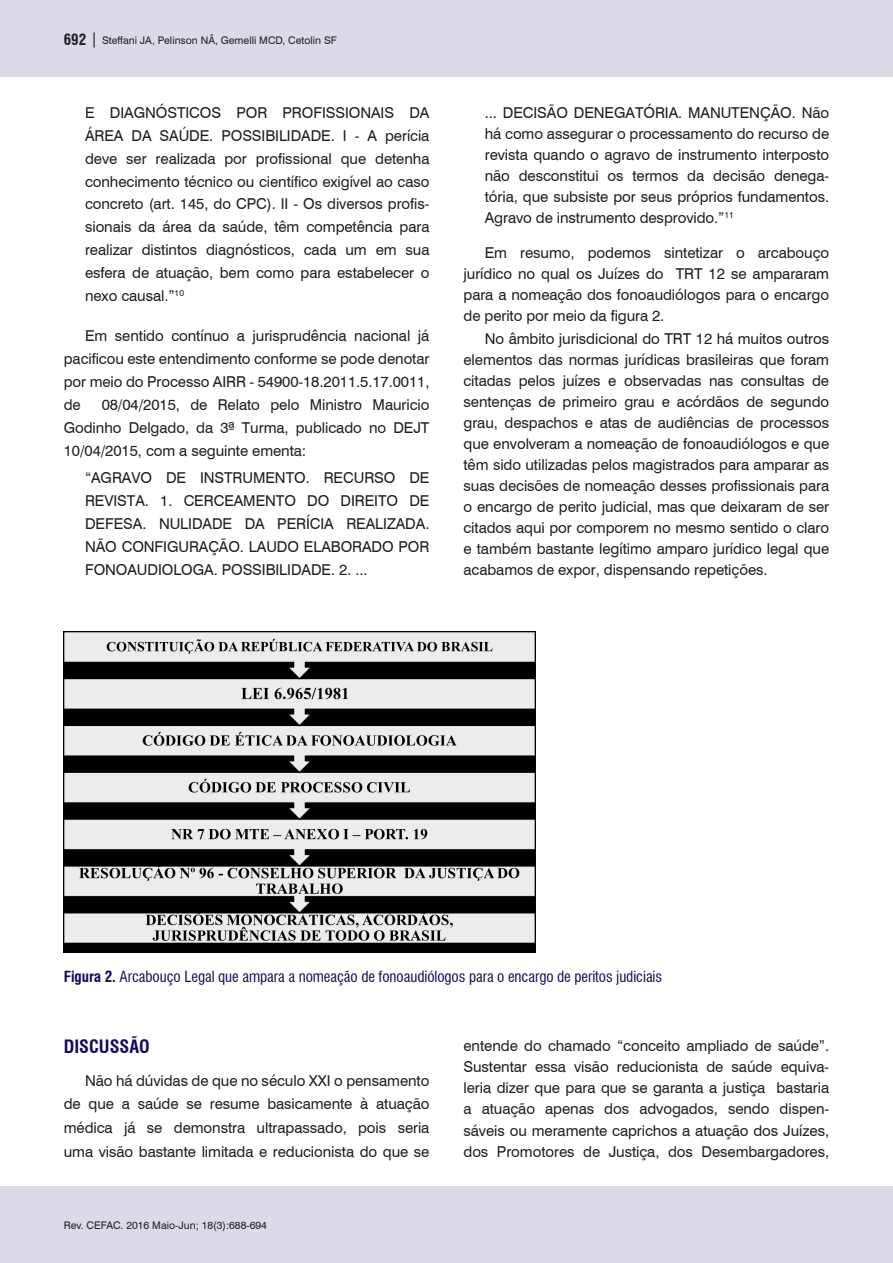
<style>
.page{position:relative;width:893px;height:1263px;background:#fff}
.page>*{position:absolute;margin:0;border:0;box-sizing:border-box;transform-origin:0 0}
.Nivel_1{font:700 condensed 18px "Swiss 721 BT";color:#18085f}
.Corpo_do_texto{font:15px/21px "Swiss 721 BT";letter-spacing:-.005em;color:#231f20;text-align:justify}
.Citação{font:15px/23px "Swiss 721 BT";letter-spacing:-.005em;color:#231f20;text-align:justify}
.Titulo_tabelas_e_gr{font:condensed 15px "Swiss 721 BT";letter-spacing:-.005em;color:#18085f}
.t1{font:10.5px "Swiss 721 BT";color:#231f20}
.s1{font-weight:700;font-stretch:condensed;font-size:15px}
.s2{font-size:15px}
.s3{font-weight:700}
</style>
<div class="page">
<div style="left:0;top:1186px;width:893px;height:77px;background:#dcdae7"></div>
<div style="left:0;top:0;width:893px;height:77px;background:#dcdae7"></div>
<img style="left:64px;top:631px;width:471px;height:322px">
<p class="t1" style="left:64px;top:33px;width:275px"><span class="s1">692</span> <span class="s2">|</span> Steffani JA, Pelinson NÂ, Gemelli MCD, Cetolin SF</p>
<p class="Citação" style="left:85px;top:100px;width:346px">E DIAGNÓSTICOS POR PROFISSIONAIS DA ÁREA DA SAÚDE. POSSIBILIDADE. I - A perícia deve ser realizada por profissional que detenha conhecimento técnico ou científico exigível ao caso concreto (art. 145, do CPC). II - Os diversos profis&shy;sionais da área da saúde, têm competência para realizar distintos diagnósticos, cada um em sua esfera de atuação, bem como para estabelecer o nexo causal.”<sup>10</sup></p>
<p class="Corpo_do_texto" style="left:64px;top:324px;width:367px;line-height:23px;text-indent:21px">Em sentido contínuo a jurisprudência nacional já pacificou este entendimento conforme se pode denotar por meio do Processo AIRR - 54900-18.2011.5.17.0011, de</p>
<p class="Corpo_do_texto" style="left:64px;top:393px;width:367px;line-height:23px;text-indent:38px">08/04/2015, de Relato pelo Ministro Mauricio Godinho Delgado, da 3ª Turma, publicado no DEJT 10/04/2015, com a seguinte ementa:</p>
<p class="Citação" style="left:85px;top:466px;width:346px">“AGRAVO DE INSTRUMENTO. RECURSO DE REVISTA. 1. CERCEAMENTO DO DIREITO DE DEFESA. NULIDADE DA PERÍCIA REALIZADA.<br>NÃO CONFIGURAÇÃO. LAUDO ELABORADO POR FONOAUDIOLOGA. POSSIBILIDADE. 2. ...</p>
<p class="Citação" style="left:485px;top:101px;width:346px;line-height:21px">... DECISÃO DENEGATÓRIA. MANUTENÇÃO. Não há como assegurar o processamento do recurso de revista quando o agravo de instrumento interposto não desconstitui os termos da decisão denega&shy;tória, que subsiste por seus próprios fundamentos.<br>Agravo de instrumento desprovido.”<sup>11</sup></p>
<p class="Corpo_do_texto" style="left:463px;top:242px;width:367px;text-indent:21px">Em resumo, podemos sintetizar o arcabouço jurídico no qual os Juízes do TRT 12 se ampararam para a nomeação dos fonoaudiólogos para o encargo de perito por meio da figura 2.</p>
<p class="Corpo_do_texto" style="left:463px;top:327px;width:367px;text-indent:21px">No âmbito jurisdicional do TRT 12 há muitos outros elementos das normas jurídicas brasileiras que foram citadas pelos juízes e observadas nas consultas de sentenças de primeiro grau e acórdãos de segundo grau, despachos e atas de audiências de processos que envolveram a nomeação de fonoaudiólogos e que têm sido utilizadas pelos magistrados para amparar as suas decisões de nomeação desses profissionais para o encargo de perito judicial, mas que deixaram de ser citados aqui por comporem no mesmo sentido o claro e também bastante legítimo amparo jurídico legal que acabamos de expor, dispensando repetições.</p>
<p class="Titulo_tabelas_e_gr" style="left:64px;top:968px;width:600px"><span class="s3">Figura 2.</span> Arcabouço Legal que ampara a nomeação de fonoaudiólogos para o encargo de peritos judiciais</p>
<p class="Nivel_1" style="left:64px;top:1036px;width:88px">DISCUSSÃO</p>
<p class="Corpo_do_texto" style="left:64px;top:1068px;width:367px;line-height:23.7px;text-indent:21px">Não há dúvidas de que no século XXI o pensamento de que a saúde se resume basicamente à atuação médica já se demonstra ultrapassado, pois seria uma visão bastante limitada e reducionista do que se</p>
<p class="t1" style="left:64px;top:1218px;width:205px">Rev. CEFAC. 2016 Maio-Jun; 18(3):688-694</p>
<p class="Corpo_do_texto" style="left:463px;top:1035px;width:367px">entende do chamado “conceito ampliado de saúde”.<br>Sustentar essa visão reducionista de saúde equiva&shy;leria dizer que para que se garanta a justiça bastaria a atuação apenas dos advogados, sendo dispen&shy;sáveis ou meramente caprichos a atuação dos Juízes, dos Promotores de Justiça, dos Desembargadores,</p>
</div>
